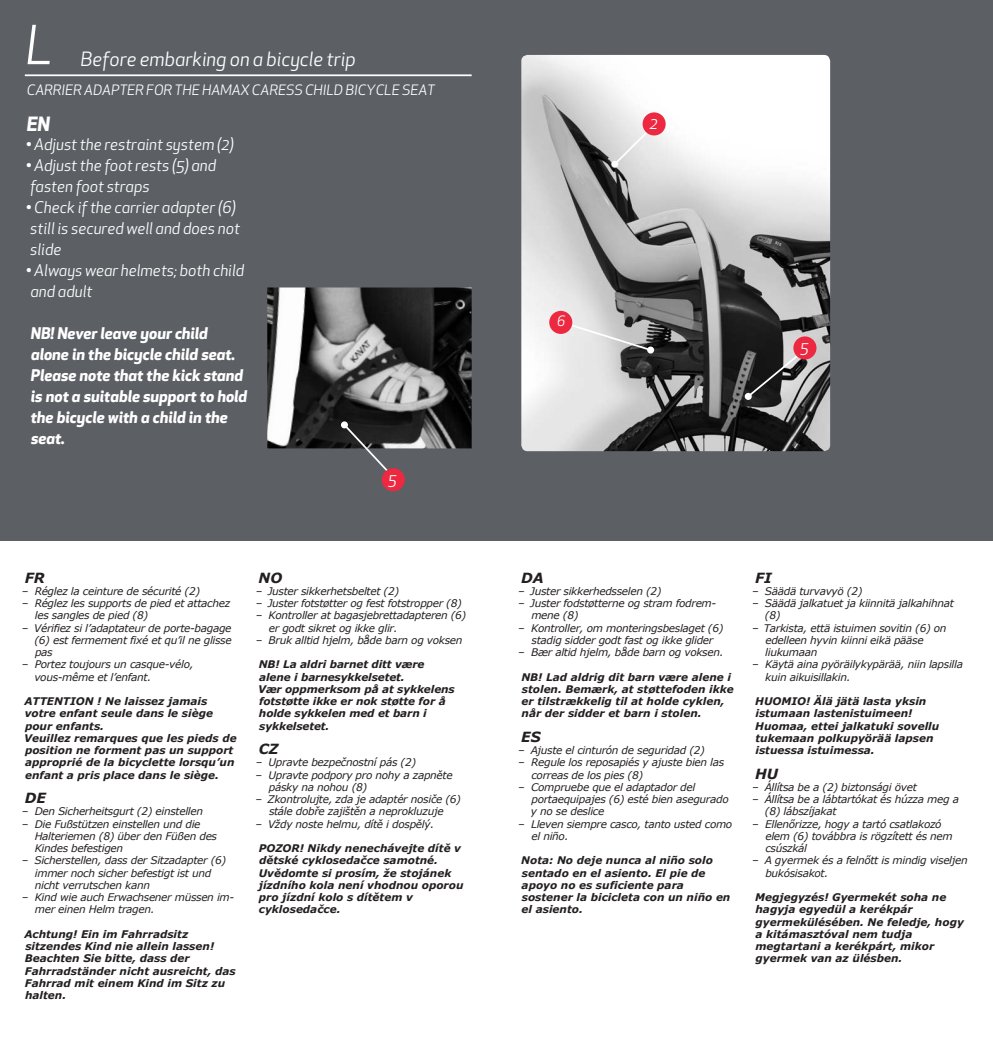
<style>
.page{position:relative;width:993px;height:1042px;background:#fff}
.page>*{position:absolute;margin:0;border:0;box-sizing:border-box;transform-origin:0 0}
.t1{font:italic 52.5px "Apex New";color:#fff}
.t2{font:italic 19.25px "Apex New";color:#fff}
.t3{font:italic 700 19.25px "Apex New";color:#fff}
.t4{font:italic 15.75px/21px "Apex New";color:#fff}
.t5{font:italic 700 15.75px/21px "Apex New";color:#fff}
.t6{font:italic 14px "Apex New";color:#fff}
.t7{font:italic 700 14px "Verdana";color:#231f20}
.t8{font:italic 10.5px/12.2px "Verdana";letter-spacing:-.03em;color:#231f20}
.t9{font:italic 700 10.5px/12.2px "Verdana";color:#231f20}
</style>
<div class="page">
<div style="left:0;top:0;width:992px;height:541px;background:#5c6065"></div>
<img style="left:267px;top:287px;width:204px;height:161px">
<img style="left:521px;top:55px;width:308px;height:396px">
<hr style="left:25px;top:74px;width:446px;height:2px;background:#fff">
<svg style="left:342px;top:422px;width:55px;height:48px"></svg>
<div style="left:341px;top:421px;width:7px;height:7px;background:#fff;border-radius:50%"></div>
<div style="left:381px;top:468px;width:23px;height:23px;background:#ec2940;border-radius:50%"></div>
<svg style="left:558px;top:320px;width:94px;height:32px;background:#c8c8c8"></svg>
<div style="left:647px;top:346px;width:7px;height:7px;background:#fff;border-radius:50%"></div>
<div style="left:549px;top:311px;width:23px;height:23px;background:#ec2940;border-radius:50%"></div>
<svg style="left:612px;top:123px;width:43px;height:44px;background:#e3e2e2"></svg>
<div style="left:611px;top:161px;width:7px;height:7px;background:#fff;border-radius:50%"></div>
<svg style="left:745px;top:347px;width:61px;height:52px;background:#575656"></svg>
<div style="left:744px;top:393px;width:7px;height:7px;background:#fff;border-radius:50%"></div>
<div style="left:642px;top:112px;width:23px;height:23px;background:#ec2940;border-radius:50%"></div>
<div style="left:793px;top:336px;width:23px;height:23px;background:#ec2940;border-radius:50%"></div>
<h1 class="t1" style="left:25px;top:12px;width:24px">L</h1>
<h2 class="t2" style="left:81px;top:47px;width:276px">Before embarking on a bicycle trip</h2>
<h3 class="t6" style="left:27px;top:81px;width:18px">Carrier</h3>
<h3 class="t6" style="left:84px;top:81px;width:19px">Adapter</h3>
<h3 class="t6" style="left:146px;top:81px;width:38px">for the</h3>
<h3 class="t6" style="left:202px;top:81px;width:20px">Hamax</h3>
<h3 class="t6" style="left:252px;top:81px;width:18px">Caress</h3>
<h3 class="t6" style="left:305px;top:81px;width:50px">childbicyc</h3>
<h3 class="t6" style="left:384px;top:81px;width:28px">le seat</h3>
<h2 class="t3" style="left:27px;top:110px;width:25px">EN</h2>
<h3 class="t4" style="left:26px;top:133px;width:209px">• Adjust the restraint system (2)</h3>
<h3 class="t4" style="left:26px;top:154px;width:192px">• Adjust the foot rests (5) and fasten foot straps</h3>
<h3 class="t4" style="left:26px;top:196px;width:215px">• Check if the carrier adapter (6) still is secured well and does not slide</h3>
<h3 class="t4" style="left:26px;top:259px;width:220px">• Always wear helmets; both child and adult</h3>
<h3 class="t5" style="left:31px;top:322px;width:218px">NB! Never leave your child alone in the bicycle child seat.<br>Please note that the kick stand is not a suitable support to hold the bicycle with a child in the seat.</h3>
<h3 class="t4" style="left:388px;top:469px;width:9px">5</h3>
<h3 class="t7" style="left:25px;top:567px;width:22px">FR</h3>
<p class="t8" style="left:22px;top:585px;width:180px">– Réglez la ceinture de sécurité (2)</p>
<p class="t8" style="left:35px;top:597px;width:197px;text-indent:-13px">– Réglez les supports de pied et attachez les sangles de pied (8)</p>
<p class="t8" style="left:34px;top:621px;width:199px;text-align:justify;text-indent:-13px">– Vérifiez si l’adaptateur de porte-bagage (6) est fermement fixé et qu’il ne glisse pas</p>
<p class="t8" style="left:34px;top:658px;width:161px;text-indent:-13px">– Portez toujours un casque-vélo, vous-même et l’enfant.</p>
<p class="t9" style="left:24px;top:695px;width:9px">ATTENT</p>
<p class="t9" style="left:24px;top:695px;width:214px;text-indent:46px">ION ! Ne laissez jamais votre enfant seule dans le siège pour enfants.<br>Veuillez remarques que les pieds de position ne forment pas un support approprié de la bicyclette lorsqu’un enfant a pris place dans le siège.</p>
<h3 class="t7" style="left:25px;top:788px;width:23px">DE</h3>
<p class="t8" style="left:22px;top:805px;width:183px">– Den Sicherheitsgurt (2) einstellen</p>
<p class="t8" style="left:35px;top:817px;width:184px;text-indent:-13px">– Die Fußstützen einstellen und die<br>Halteriemen (8) über den Füßen des<br>Kindes befestigen</p>
<p class="t8" style="left:35px;top:854px;width:193px;text-indent:-13px">– Sicherstellen, dass der Sitzadapter (6) immer noch sicher befestigt ist und nicht verrutschen kann</p>
<p class="t8" style="left:35px;top:891px;width:201px;text-indent:-13px">– Kind wie auch Erwachsener müssen im&shy;mer einen Helm tragen.</p>
<p class="t9" style="left:24px;top:928px;width:213px">Achtung! Ein im Fahrradsitz sitzendes Kind nie allein lassen!<br>Beachten Sie bitte, dass der<br>Fahrradständer nicht ausreicht, das<br>Fahrrad mit einem Kind im Sitz zu halten.</p>
<h3 class="t7" style="left:258px;top:567px;width:13px">NO</h3>
<p class="t8" style="left:255px;top:585px;width:145px">– Juster sikkerhetsbeltet (2)</p>
<p class="t8" style="left:255px;top:597px;width:208px">– Juster fotstøtter og fest fotstropper (8)</p>
<p class="t8" style="left:269px;top:609px;width:199px;text-indent:-13px">– Kontroller at bagasjebrettadapteren (6) er godt sikret og ikke glir.</p>
<p class="t8" style="left:255px;top:634px;width:208px">– Bruk alltid hjelm, både barn og voksen</p>
<p class="t9" style="left:258px;top:658px;width:198px">NB! La aldri barnet ditt være alene i barnesykkelsetet.<br>Vær oppmerksom på at sykkelens fotstøtte ikke er nok støtte for å holde sykkelen med et barn i sykkelsetet.</p>
<h3 class="t7" style="left:258px;top:739px;width:21px">CZ</h3>
<p class="t8" style="left:255px;top:756px;width:162px">– Upravte bezpečnostní pás (2)</p>
<p class="t8" style="left:269px;top:768px;width:185px;text-indent:-13px">– Upravte podpory pro nohy a zapněte pásky na nohou (8)</p>
<p class="t8" style="left:255px;top:793px;width:207px;text-align:center">– Zkontrolujte, zda je adaptér nosiče (6) stále dobře zajištěn a neprokluzuje</p>
<p class="t8" style="left:255px;top:817px;width:180px">– Vždy noste helmu, dítě i dospělý.</p>
<p class="t9" style="left:258px;top:842px;width:206px">POZOR! Nikdy nenechávejte dítě v dětské cyklosedačce samotné.<br>Uvědomte si prosím, že stojánek jízdního kola není vhodnou oporou pro jízdní kolo s dítětem v cyklosedačce.</p>
<h3 class="t6" style="left:557px;top:312px;width:10px">6</h3>
<h3 class="t4" style="left:649px;top:112px;width:9px">2</h3>
<h3 class="t4" style="left:800px;top:336px;width:9px">5</h3>
<h3 class="t7" style="left:521px;top:567px;width:24px">DA</h3>
<p class="t8" style="left:518px;top:585px;width:145px">– Juster sikkerhedsselen (2)</p>
<p class="t8" style="left:531px;top:597px;width:186px;text-indent:-13px">– Juster fodstøtterne og stram fodrem&shy;mene (8)</p>
<p class="t8" style="left:518px;top:621px;width:207px;text-align:center">– Kontroller, om monteringsbeslaget (6) stadig sidder godt fast og ikke glider</p>
<p class="t8" style="left:518px;top:646px;width:207px">– Bær altid hjelm, både barn og voksen.</p>
<p class="t9" style="left:521px;top:670px;width:214px">NB! Lad aldrig dit barn være alene i stolen. Bemærk, at støttefoden ikke er tilstrækkelig til at holde cyklen, når der sidder et barn i stolen.</p>
<h3 class="t7" style="left:521px;top:727px;width:11px">ES</h3>
<p class="t8" style="left:518px;top:744px;width:188px">– Ajuste el cinturón de seguridad (2)</p>
<p class="t8" style="left:531px;top:756px;width:194px;text-indent:-13px">– Regule los reposapiés y ajuste bien las correas de los pies (8)</p>
<p class="t8" style="left:530px;top:781px;width:199px;text-indent:-13px">– Compruebe que el adaptador del portaequipajes (6) esté bien asegurado y no se deslice</p>
<p class="t8" style="left:531px;top:817px;width:202px;text-indent:-13px">– Lleven siempre casco, tanto usted como el niño.</p>
<p class="t9" style="left:521px;top:854px;width:210px">Nota: No deje nunca al niño solo sentado en el asiento. El pie de apoyo no es suficiente para sostener la bicicleta con un niño en el asiento.</p>
<h3 class="t7" style="left:754px;top:567px;width:18px">FI</h3>
<p class="t8" style="left:752px;top:585px;width:112px">– Säädä turvavyö (2)</p>
<p class="t8" style="left:764px;top:597px;width:190px;text-indent:-13px">– Säädä jalkatuet ja kiinnitä jalkahihnat (8)</p>
<p class="t8" style="left:765px;top:621px;width:183px;text-indent:-13px">– Tarkista, että istuimen sovitin (6) on edelleen hyvin kiinni eikä pääse liukumaan</p>
<p class="t8" style="left:765px;top:658px;width:199px;text-indent:-13px">– Käytä aina pyöräilykypärää, niin lapsilla kuin aikuisillakin.</p>
<p class="t9" style="left:755px;top:695px;width:185px">HUOMIO! Älä jätä lasta yksin istumaan lastenistuimeen!<br>Huomaa, ettei jalkatuki sovellu tukemaan polkupyörää lapsen istuessa istuimessa.</p>
<h3 class="t7" style="left:754px;top:763px;width:25px">HU</h3>
<p class="t8" style="left:752px;top:781px;width:166px">– Állítsa be a (2) biztonsági övet</p>
<p class="t8" style="left:764px;top:793px;width:195px;text-indent:-13px">– Állítsa be a lábtartókat és húzza meg a (8) lábszíjakat</p>
<p class="t8" style="left:765px;top:817px;width:189px;text-indent:-13px">– Ellenőrizze, hogy a tartó csatlakozó elem (6) továbbra is rögzített és nem csúszkál</p>
<p class="t8" style="left:765px;top:854px;width:204px;text-indent:-13px">– A gyermek és a felnőtt is mindig viseljen bukósisakot.</p>
<p class="t9" style="left:755px;top:891px;width:210px">Megjegyzés! Gyermekét soha ne hagyja egyedül a kerékpár gyermekülésében. Ne feledje, hogy a kitámasztóval nem tudja megtartani a kerékpárt, mikor gyermek van az ülésben.</p>
</div>
